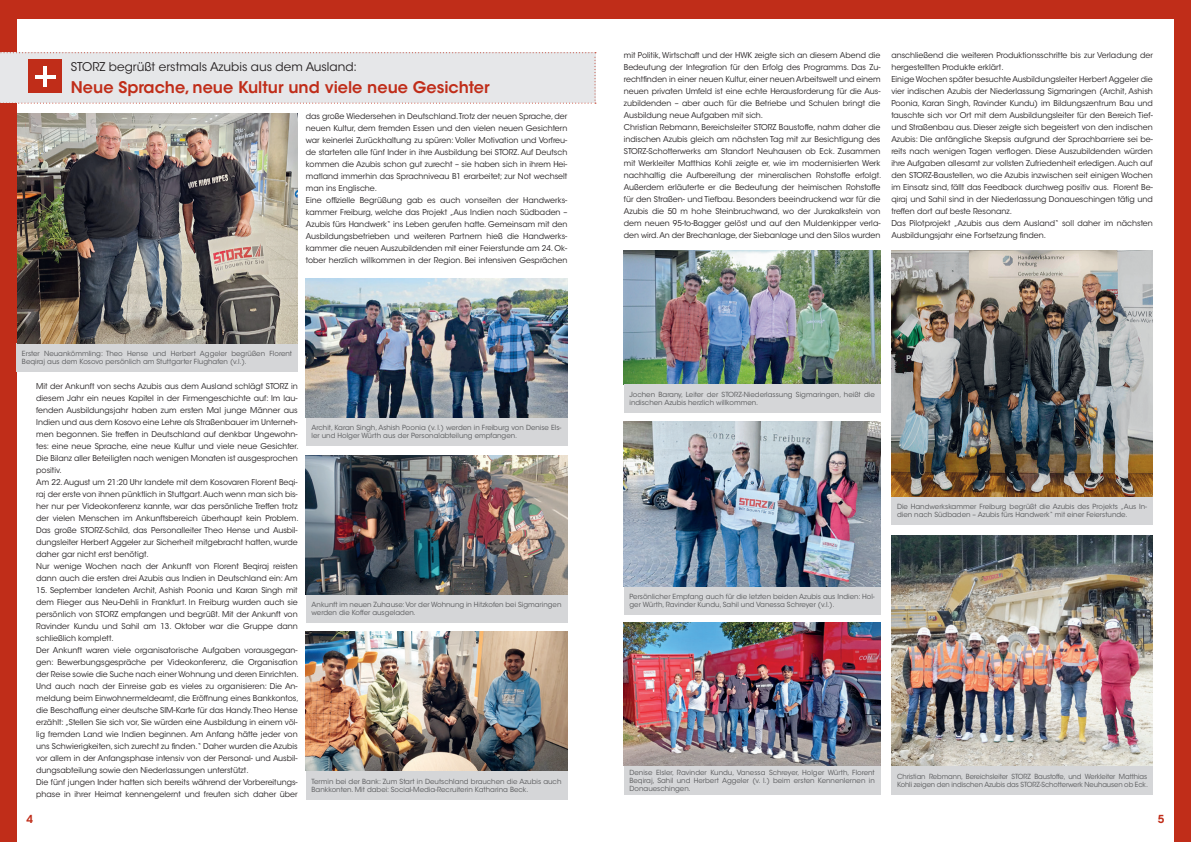
<style>
.page{position:relative;width:1191px;height:842px;background:#fff}
.page>*{position:absolute;margin:0;border:0;box-sizing:border-box;transform-origin:0 0}
.t1{font:600 16px "ITC Avant Garde Std";color:#c02d19}
.t2{font:12px "ITC Avant Garde Std";color:#231f20}
.t3{font:600 11px "ITC Avant Garde Std";color:#c02d19}
.t4{font:8px/12px "ITC Avant Garde Std";color:#231f20}
.t5{font:7px/8px "ITC Avant Garde Std";color:#57585a}
</style>
<div class="page">
<div style="left:0;top:0;width:618px;height:842px;background:#c02d19"></div>
<div style="left:591px;top:0;width:600px;height:842px;background:#c02d19"></div>
<div style="left:595px;top:20px;width:579px;height:822px;background:#fff"></div>
<div style="left:17px;top:20px;width:601px;height:822px;background:#fff"></div>
<div style="left:0;top:52px;width:596px;height:52px;background:#e6e7e9"></div>
<div style="left:891px;top:766px;width:261px;height:28px;background:#d5d6d8"></div>
<img style="left:891px;top:536px;width:261px;height:230px">
<div style="left:891px;top:496px;width:261px;height:29px;background:#d5d6d8"></div>
<img style="left:891px;top:251px;width:261px;height:245px">
<div style="left:624px;top:766px;width:256px;height:28px;background:#d5d6d8"></div>
<img style="left:624px;top:622px;width:256px;height:144px">
<div style="left:624px;top:586px;width:256px;height:29px;background:#d5d6d8"></div>
<img style="left:624px;top:421px;width:256px;height:165px">
<img style="left:624px;top:251px;width:256px;height:134px">
<div style="left:624px;top:385px;width:256px;height:28px;background:#d5d6d8"></div>
<div style="left:16px;top:343px;width:282px;height:28px;background:#d5d6d8"></div>
<div style="left:306px;top:417px;width:261px;height:29px;background:#d5d6d8"></div>
<div style="left:306px;top:594px;width:261px;height:28px;background:#d5d6d8"></div>
<div style="left:306px;top:771px;width:261px;height:28px;background:#d5d6d8"></div>
<img style="left:17px;top:113px;width:281px;height:230px">
<img style="left:306px;top:278px;width:261px;height:139px">
<img style="left:306px;top:455px;width:261px;height:139px">
<img style="left:306px;top:632px;width:261px;height:139px">
<div style="left:28px;top:60px;width:34px;height:33px;background:#c02d19"></div>
<hr style="left:43px;top:67px;width:4px;height:20px;background:#fff">
<hr style="left:35px;top:75px;width:21px;height:4px;background:#fff">
<h2 class="t2" style="left:71px;top:60px;width:288px">STORZ begrüßt erstmals Azubis aus dem Ausland:</h2>
<h1 class="t1" style="left:71px;top:77px;width:420px">Neue Sprache, neue Kultur und viele neue Gesichter</h1>
<p class="t4" style="left:306px;top:111px;width:263px">das große Wiedersehen in Deutschland. Trotz der neuen Sprache, der neuen Kultur, dem fremden Essen und den vielen neuen Gesichtern war keinerlei Zurückhaltung zu spüren: Voller Motivation und Vorfreu&shy;de starteten alle fünf Inder in ihre Ausbildung bei STORZ. Auf Deutsch kommen die Azubis schon gut zurecht – sie haben sich in ihrem Hei&shy;matland immerhin das Sprachniveau B1 erarbeitet; zur Not wechselt man ins Englische.<br>Eine offizielle Begrüßung gab es auch vonseiten der Handwerks&shy;kammer Freiburg, welche das Projekt „Aus Indien nach Südbaden – Azubis fürs Handwerk“ ins Leben gerufen hatte. Gemeinsam mit den Ausbildungsbetrieben und weiteren Partnern hieß die Handwerks&shy;kammer die neuen Auszubildenden mit einer Feierstunde am 24. Ok&shy;tober herzlich willkommen in der Region. Bei intensiven Gesprächen</p>
<p class="t5" style="left:22px;top:349px;width:272px">Erster Neuankömmling: Theo Hense und Herbert Aggeler begrüßen Florent<br>Beqiraj aus dem Kosovo persönlich am Stuttgarter Flughafen (v.l.).</p>
<p class="t4" style="left:36px;top:380px;width:264px">Mit der Ankunft von sechs Azubis aus dem Ausland schlägt STORZ in diesem Jahr ein neues Kapitel in der Firmengeschichte auf: Im lau&shy;fenden Ausbildungsjahr haben zum ersten Mal junge Männer aus Indien und aus dem Kosovo eine Lehre als Straßenbauer im Unterneh&shy;men begonnen. Sie treffen in Deutschland auf denkbar Ungewohn&shy;tes: eine neue Sprache, eine neue Kultur und viele neue Gesichter.<br>Die Bilanz aller Beteiligten nach wenigen Monaten ist ausgesprochen positiv.<br>Am 22. August um 21:20 Uhr landete mit dem Kosovaren Florent Beqi&shy;raj der erste von ihnen pünktlich in Stuttgart. Auch wenn man sich bis&shy;her nur per Videokonferenz kannte, war das persönliche Treffen trotz der vielen Menschen im Ankunftsbereich überhaupt kein Problem.<br>Das große STORZ-Schild, das Personalleiter Theo Hense und Ausbil&shy;dungsleiter Herbert Aggeler zur Sicherheit mitgebracht hatten, wurde daher gar nicht erst benötigt.<br>Nur wenige Wochen nach der Ankunft von Florent Beqiraj reisten dann auch die ersten drei Azubis aus Indien in Deutschland ein: Am</p>
<p class="t4" style="left:36px;top:584px;width:264px">15. September landeten Archit, Ashish Poonia und Karan Singh mit dem Flieger aus Neu-Dehli in Frankfurt. In Freiburg wurden auch sie persönlich von STORZ empfangen und begrüßt. Mit der Ankunft von Ravinder Kundu und Sahil am 13. Oktober war die Gruppe dann schließlich komplett.<br>Der Ankunft waren viele organisatorische Aufgaben vorausgegan&shy;gen: Bewerbungsgespräche per Videokonferenz, die Organisation der Reise sowie die Suche nach einer Wohnung und deren Einrichten.<br>Und auch nach der Einreise gab es vieles zu organisieren: Die An&shy;meldung beim Einwohnermeldeamt, die Eröffnung eines Bankkontos, die Beschaffung einer deutsche SIM-Karte für das Handy. Theo Hense erzählt: „Stellen Sie sich vor, Sie würden eine Ausbildung in einem völ&shy;lig fremden Land wie Indien beginnen. Am Anfang hätte jeder von uns Schwierigkeiten, sich zurecht zu finden.“ Daher wurden die Azubis vor allem in der Anfangsphase intensiv von der Personal- und Ausbil&shy;dungsabteilung sowie den Niederlassungen unterstützt.<br>Die fünf jungen Inder hatten sich bereits während der Vorbereitungs&shy;phase in ihrer Heimat kennengelernt und freuten sich daher über</p>
<p class="t5" style="left:311px;top:424px;width:251px">Archit, Karan Singh, Ashish Poonia (v. l.) werden in Freiburg von Denise Els&shy;ler und Holger Würth aus der Personalabteilung empfangen.</p>
<p class="t5" style="left:311px;top:600px;width:251px">Ankunft im neuen Zuhause: Vor der Wohnung in Hitzkofen bei Sigmaringen werden die Koffer ausgeladen.</p>
<p class="t5" style="left:311px;top:777px;width:251px">Termin bei der Bank: Zum Start in Deutschland brauchen die Azubis auch<br>Bankkonten. Mit dabei: Social-Media-Recruiterin Katharina Beck.</p>
<p class="t4" style="left:624px;top:49px;width:259px">mit Politik, Wirtschaft und der HWK zeigte sich an diesem Abend die Bedeutung der Integration für den Erfolg des Programms. Das Zu&shy;rechtfinden in einer neuen Kultur, einer neuen Arbeitswelt und einem neuen privaten Umfeld ist eine echte Herausforderung für die Aus&shy;zubildenden – aber auch für die Betriebe und Schulen bringt die Ausbildung neue Aufgaben mit sich.<br>Christian Rebmann, Bereichsleiter STORZ Baustoffe, nahm daher die indischen Azubis gleich am nächsten Tag mit zur Besichtigung des STORZ-Schotterwerks am Standort Neuhausen ob Eck. Zusammen mit Werkleiter Matthias Kohli zeigte er, wie im modernisierten Werk nachhaltig die Aufbereitung der mineralischen Rohstoffe erfolgt.<br>Außerdem erläuterte er die Bedeutung der heimischen Rohstoffe für den Straßen- und Tiefbau. Besonders beeindruckend war für die Azubis die 50 m hohe Steinbruchwand, wo der Jurakalkstein von dem neuen 95-to-Bagger gelöst und auf den Muldenkipper verla&shy;den wird. An der Brechanlage, der Siebanlage und den Silos wurden</p>
<p class="t4" style="left:891px;top:49px;width:263px">anschließend die weiteren Produktionsschritte bis zur Verladung der hergestellten Produkte erklärt.<br>Einige Wochen später besuchte Ausbildungsleiter Herbert Aggeler die vier indischen Azubis der Niederlassung Sigmaringen (Archit, Ashish Poonia, Karan Singh, Ravinder Kundu) im Bildungszentrum Bau und tauschte sich vor Ort mit dem Ausbildungsleiter für den Bereich Tief&shy;und Straßenbau aus. Dieser zeigte sich begeistert von den indischen Azubis: Die anfängliche Skepsis aufgrund der Sprachbarriere sei be&shy;reits nach wenigen Tagen verflogen. Diese Auszubildenden würden ihre Aufgaben allesamt zur vollsten Zufriedenheit erledigen. Auch auf den STORZ-Baustellen, wo die Azubis inzwischen seit einigen Wochen im Einsatz sind, fällt das Feedback durchweg positiv aus. Florent Be&shy;qiraj und Sahil sind in der Niederlassung Donaueschingen tätig und treffen dort auf beste Resonanz.<br>Das Pilotprojekt „Azubis aus dem Ausland“ soll daher im nächsten Ausbildungsjahr eine Fortsetzung finden.</p>
<p class="t5" style="left:629px;top:391px;width:247px">Jochen Barany, Leiter der STORZ-Niederlassung Sigmaringen, heißt die indischen Azubis herzlich willkommen.</p>
<p class="t5" style="left:897px;top:503px;width:252px">Die Handwerkskammer Freiburg begrüßt die Azubis des Projekts „Aus In&shy;dien nach Südbaden – Azubis fürs Handwerk“ mit einer Feierstunde.</p>
<p class="t5" style="left:629px;top:592px;width:247px">Persönlicher Empfang auch für die letzten beiden Azubis aus Indien: Hol&shy;ger Würth, Ravinder Kundu, Sahil und Vanessa Schreyer (v.l.).</p>
<p class="t5" style="left:629px;top:768px;width:247px;text-align:justify">Denise Elsler, Ravinder Kundu, Vanessa Schreyer, Holger Würth, Florent Beqiraj, Sahil und Herbert Aggeler (v. l.) beim ersten Kennenlernen in Donaueschingen.</p>
<p class="t5" style="left:897px;top:772px;width:252px">Christian Rebmann, Bereichsleiter STORZ Baustoffe, und Werkleiter Matthias<br>Kohli zeigen den indischen Azubis das STORZ-Schotterwerk Neuhausen ob Eck.</p>
<h3 class="t3" style="left:26px;top:812px;width:8px">4</h3>
<h3 class="t3" style="left:1157px;top:812px;width:8px">5</h3>
</div>
